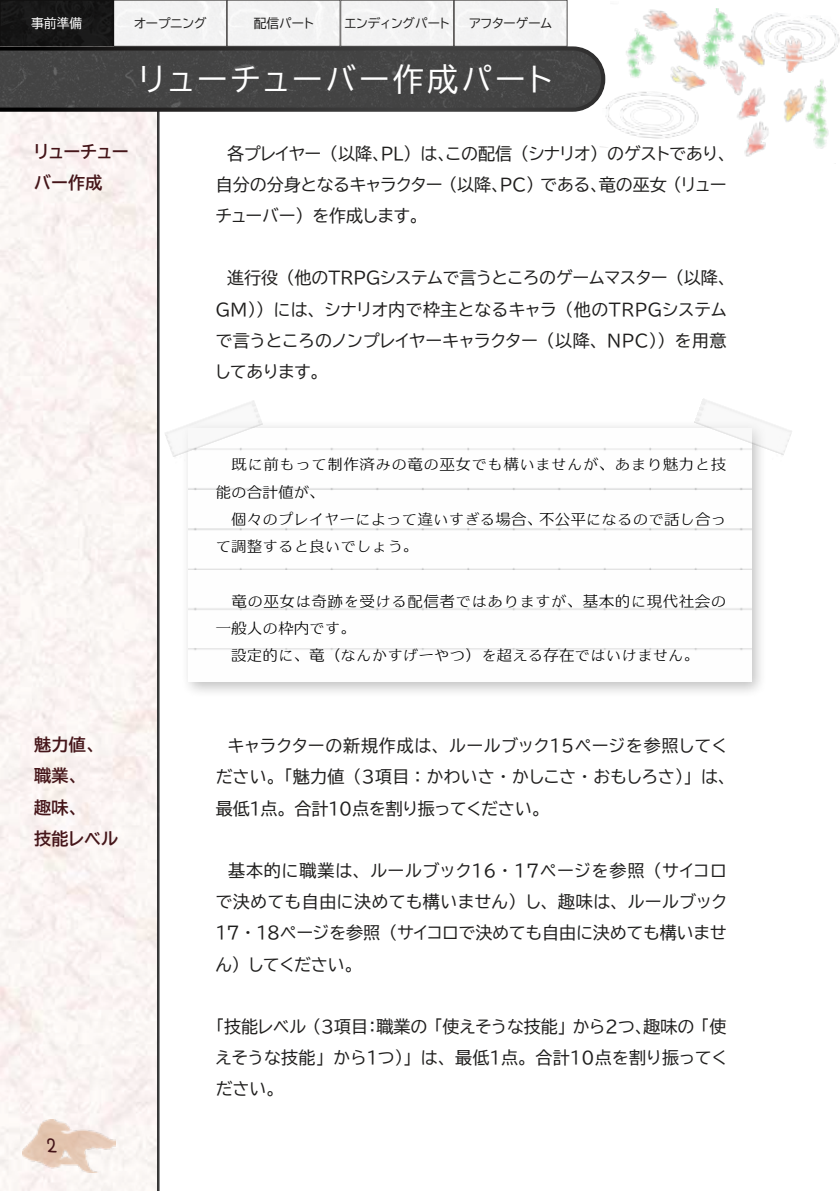
<style>
.page{position:relative;width:840px;height:1191px;background:#fff}
.page>*{position:absolute;margin:0;border:0;box-sizing:border-box;transform-origin:0 0}
.t1{font:31.2px "BIZ UDP Gothic";letter-spacing:.1em;color:#fff}
.t2{font:28.4px "Yu Na FONT P";color:#451519}
.t3{font:17px/31.2px "BIZ UDP Gothic";letter-spacing:.005em;color:#1f1e1d;text-align:justify}
.t4{font:17px/31.2px "BIZ UDP Gothic Bold";letter-spacing:.025em;color:#451519}
.t5{font:15.6px/27.2px "F66 Ellemin EL";color:#000}
.t6{font:12.8px "BIZ UDP Gothic";color:#1f1e1d}
.t7{font:12.8px "BIZ UDP Gothic";color:#fff}
</style>
<div class="page">
<div style="left:1px;top:0;width:159px;height:1191px;background:linear-gradient(to bottom,#343434,#343434)"></div>
<img style="left:0;top:114px;width:156px;height:1077px">
<img style="left:600px;top:8px;width:239px;height:156px">
<div style="left:115px;top:0;width:450px;height:46px;background:#f2f2f3"></div>
<div style="left:113px;top:0;width:114px;height:46px;border:1px solid #545251"></div>
<div style="left:227px;top:0;width:113px;height:46px;border:1px solid #545251"></div>
<div style="left:340px;top:0;width:113px;height:46px;border:1px solid #545251"></div>
<div style="left:454px;top:0;width:113px;height:46px;border:1px solid #545251"></div>
<img style="left:22px;top:1120px;width:93px;height:52px">
<div style="left:181px;top:420px;width:586px;height:278px;background:#000;opacity:.25"></div>
<img style="left:189px;top:428px;width:561px;height:254px">
<div style="left:0;top:46px;width:608px;height:68px;background:#000;opacity:.5"></div>
<div style="left:0;top:0;width:113px;height:46px;background:#171717"></div>
<img style="left:165px;top:400px;width:102px;height:68px">
<img style="left:689px;top:398px;width:103px;height:68px">
<p class="t7" style="left:31px;top:17px;width:53px">事前準備</p>
<p class="t6" style="left:134px;top:17px;width:74px">オープニング</p>
<p class="t6" style="left:253px;top:17px;width:62px">配信パート</p>
<p class="t6" style="left:345px;top:17px;width:106px">エンディングパート</p>
<p class="t6" style="left:469px;top:17px;width:84px">アフターゲーム</p>
<h1 class="t1" style="left:139px;top:63px;width:414px">リューチューバー作成パート</h1>
<p class="t4" style="left:34px;top:136px;width:96px">リューチューバー作成</p>
<p class="t4" style="left:34px;top:729px;width:86px">魅力値、<br>職業、<br>趣味、<br>技能レベル</p>
<h2 class="t2" style="left:45px;top:1130px;width:14px">2</h2>
<p class="t3" style="left:215px;top:137px;width:513px">　各プレイヤー（以降、ＰＬ）は、この配信（シナリオ）のゲストであり、自分の分身となるキャラクター（以降、ＰＣ）である、竜の巫女（リューチューバー）を作成します。</p>
<p class="t3" style="left:215px;top:262px;width:513px">　進行役（他のＴＲＰＧシステムで言うところのゲームマスター（以降、ＧＭ））には、シナリオ内で枠主となるキャラ（他のＴＲＰＧシステムで言うところのノンプレイヤーキャラクター（以降、ＮＰＣ））を用意してあります。</p>
<p class="t5" style="left:215px;top:451px;width:512px">　既に前もって制作済みの竜の巫女でも構いませんが、あまり魅力と技能の合計値が、<br>　個々のプレイヤーによって違いすぎる場合、不公平になるので話し合って調整すると良いでしょう。</p>
<p class="t5" style="left:215px;top:587px;width:512px">　竜の巫女は奇跡を受ける配信者ではありますが、基本的に現代社会の一般人の枠内です。<br>　設定的に、竜（なんかすげーやつ）を超える存在ではいけません。</p>
<p class="t3" style="left:215px;top:730px;width:513px">　キャラクターの新規作成は、ルールブック１５ページを参照してください。「魅力値（３項目：かわいさ・かしこさ・おもしろさ）」は、最低１点。合計１０点を割り振ってください。</p>
<p class="t3" style="left:215px;top:855px;width:512px">　基本的に職業は、ルールブック１６・１７ページを参照（サイコロで決めても自由に決めても構いません）し、趣味は、ルールブック１７・１８ページを参照（サイコロで決めても自由に決めても構いません）してください。</p>
<p class="t3" style="left:215px;top:1011px;width:512px">「技能レベル（３項目：職業の「使えそうな技能」から２つ、趣味の「使えそうな技能」から１つ）」は、最低１点。合計１０点を割り振ってください。</p>
</div>
